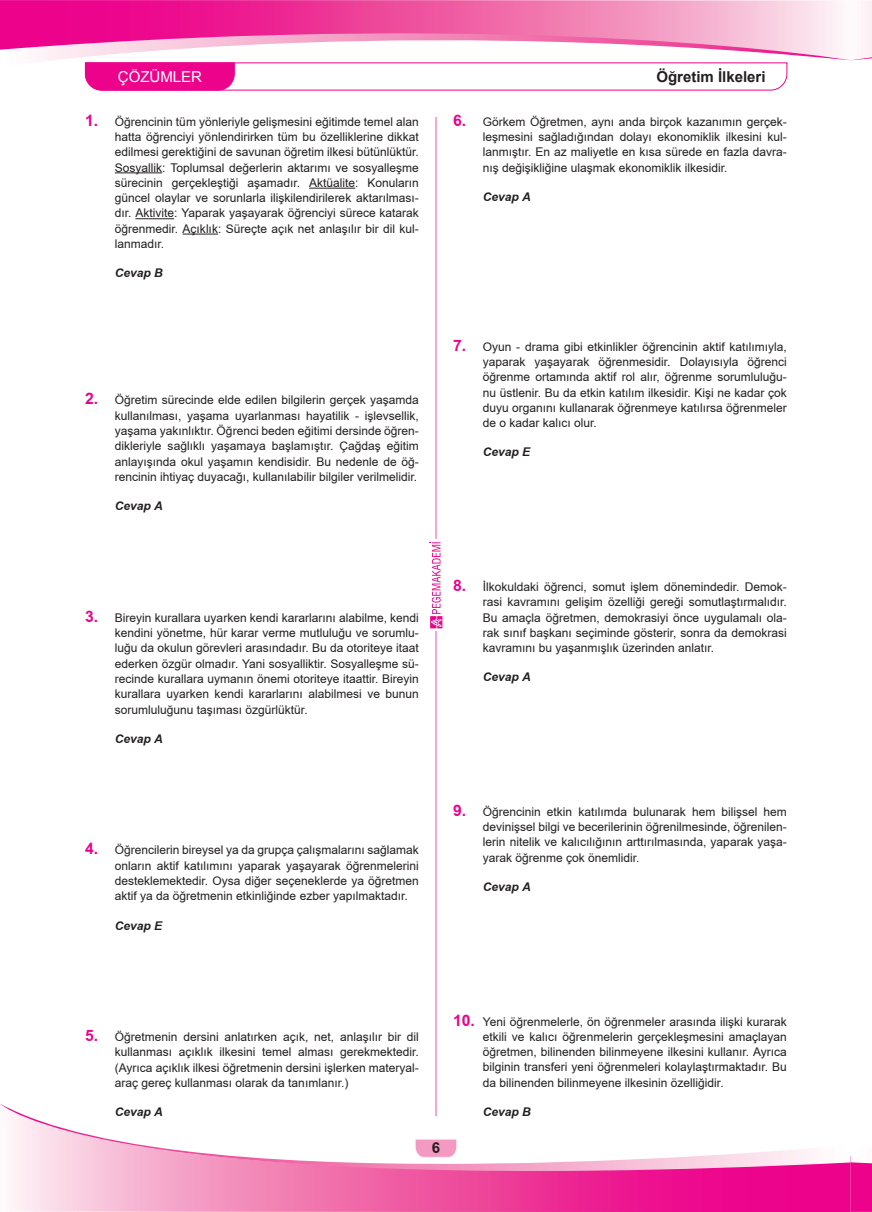
<style>
.page{position:relative;width:872px;height:1212px;background:#fff}
.page>*{position:absolute;margin:0;border:0;box-sizing:border-box;transform-origin:0 0}
.t1{font:700 15px "Arial";color:#231f20}
.t2{font:15px "Arial";color:#fff}
.t3{font:700 15px "TR Arial";color:#231f20}
.t4{font:12px/15.3px "TR Arial";color:#231f20;text-align:justify}
.t5{font:italic 700 12px "TR Arial";color:#231f20}
.s1{font-weight:700;font-size:15.75px;color:#ed028c}
</style>
<div class="page">
<svg style="left:85px;top:67px;width:702px;height:24px"></svg>
<hr style="left:435px;top:117px;width:1px;height:999px;background:#ed028c">
<svg style="left:10px;top:1208px;width:840px;height:4px;background:#f05eab"></svg>
<svg style="left:0;top:1104px;width:850px;height:104px"></svg>
<svg style="left:850px;top:1156px;width:22px;height:56px"></svg>
<svg style="left:0;top:0;width:842px;height:7px;background:#f05fac"></svg>
<svg style="left:0;top:7px;width:850px;height:60px"></svg>
<svg style="left:851px;top:0;width:21px;height:61px"></svg>
<svg style="left:430px;top:540px;width:13px;height:91px"></svg>
<svg style="left:429px;top:542px;width:13px;height:86px"></svg>
<hr style="left:115px;top:172px;width:47px;height:1px;background:#231f20">
<hr style="left:309px;top:188px;width:46px;height:1px;background:#231f20">
<hr style="left:135px;top:218px;width:39px;height:1px;background:#231f20">
<hr style="left:183px;top:234px;width:35px;height:1px;background:#231f20">
<p class="t2" style="left:118px;top:67px;width:86px">ÇÖZÜMLER</p>
<p class="t1" style="left:656px;top:67px;width:111px">Öğretim İlkeleri</p>
<p class="t4" style="left:115px;top:114px;width:306px;text-indent:-30px"><span class="s1">1.</span> Öğrencinin tüm yönleriyle gelişmesini eğitimde temel alan hatta öğrenciyi yönlendirirken tüm bu özelliklerine dikkat edilmesi gerektiğini de savunan öğretim ilkesi bütünlüktür.<br>Sosyallik: Toplumsal değerlerin aktarımı ve sosyalleşme sürecinin gerçekleştiği aşamadır. Aktüalite: Konuların güncel olaylar ve sorunlarla ilişkilendirilerek aktarılması&shy;dır. Aktivite: Yaparak yaşayarak öğrenciyi sürece katarak öğrenmedir. Açıklık: Süreçte açık net anlaşılır bir dil kul&shy;lanmadır.</p>
<p class="t5" style="left:115px;top:265px;width:50px">Cevap B</p>
<p class="t4" style="left:115px;top:392px;width:306px;text-indent:-30px"><span class="s1">2.</span> Öğretim sürecinde elde edilen bilgilerin gerçek yaşamda kullanılması, yaşama uyarlanması hayatilik - işlevsellik, yaşama yakınlıktır. Öğrenci beden eğitimi dersinde öğren&shy;dikleriyle sağlıklı yaşamaya başlamıştır. Çağdaş eğitim anlayışında okul yaşamın kendisidir. Bu nedenle de öğ&shy;rencinin ihtiyaç duyacağı, kullanılabilir bilgiler verilmelidir.</p>
<p class="t5" style="left:115px;top:498px;width:50px">Cevap A</p>
<p class="t4" style="left:115px;top:610px;width:306px;text-indent:-30px"><span class="s1">3.</span> Bireyin kurallara uyarken kendi kararlarını alabilme, kendi kendini yönetme, hür karar verme mutluluğu ve sorumlu&shy;luğu da okulun görevleri arasındadır. Bu da otoriteye itaat ederken özgür olmadır. Yani sosyalliktir. Sosyalleşme sü&shy;recinde kurallara uymanın önemi otoriteye itaattir. Bireyin kurallara uyarken kendi kararlarını alabilmesi ve bunun sorumluluğunu taşıması özgürlüktür.</p>
<p class="t5" style="left:115px;top:730px;width:50px">Cevap A</p>
<p class="t4" style="left:115px;top:842px;width:306px;text-indent:-30px"><span class="s1">4.</span> Öğrencilerin bireysel ya da grupça çalışmalarını sağlamak onların aktif katılımını yaparak yaşayarak öğrenmelerini desteklemektedir. Oysa diğer seçeneklerde ya öğretmen aktif ya da öğretmenin etkinliğinde ezber yapılmaktadır.</p>
<p class="t5" style="left:115px;top:917px;width:49px">Cevap E</p>
<p class="t4" style="left:483px;top:114px;width:306px;text-indent:-30px"><span class="s1">6.</span> Görkem Öğretmen, aynı anda birçok kazanımın gerçek&shy;leşmesini sağladığından dolayı ekonomiklik ilkesini kul&shy;lanmıştır. En az maliyetle en kısa sürede en fazla davra&shy;nış değişikliğine ulaşmak ekonomiklik ilkesidir.</p>
<p class="t5" style="left:483px;top:188px;width:50px">Cevap A</p>
<p class="t4" style="left:483px;top:339px;width:306px;text-indent:-30px"><span class="s1">7.</span> Oyun - drama gibi etkinlikler öğrencinin aktif katılımıyla, yaparak yaşayarak öğrenmesidir. Dolayısıyla öğrenci öğrenme ortamında aktif rol alır, öğrenme sorumluluğu&shy;nu üstlenir. Bu da etkin katılım ilkesidir. Kişi ne kadar çok duyu organını kullanarak öğrenmeye katılırsa öğrenmeler de o kadar kalıcı olur.</p>
<p class="t5" style="left:483px;top:444px;width:49px">Cevap E</p>
<p class="t4" style="left:483px;top:579px;width:306px;text-indent:-30px"><span class="s1">8.</span> İlkokuldaki öğrenci, somut işlem dönemindedir. Demok&shy;rasi kavramını gelişim özelliği gereği somutlaştırmalıdır.<br>Bu amaçla öğretmen, demokrasiyi önce uygulamalı ola&shy;rak sınıf başkanı seçiminde gösterir, sonra da demokrasi kavramını bu yaşanmışlık üzerinden anlatır.</p>
<p class="t5" style="left:483px;top:669px;width:50px">Cevap A</p>
<p class="t4" style="left:483px;top:804px;width:306px;text-indent:-30px"><span class="s1">9.</span> Öğrencinin etkin katılımda bulunarak hem bilişsel hem devinişsel bilgi ve becerilerinin öğrenilmesinde, öğrenilen&shy;lerin nitelik ve kalıcılığının arttırılmasında, yaparak yaşa&shy;yarak öğrenme çok önemlidir.</p>
<p class="t5" style="left:483px;top:879px;width:50px">Cevap A</p>
<p class="t4" style="left:115px;top:1029px;width:306px;text-indent:-30px"><span class="s1">5.</span> Öğretmenin dersini anlatırken açık, net, anlaşılır bir dil kullanması açıklık ilkesini temel alması gerekmektedir. (Ayrıca açıklık ilkesi öğretmenin dersini işlerken materyal&shy;araç gereç kullanması olarak da tanımlanır.)</p>
<p class="t5" style="left:115px;top:1104px;width:50px">Cevap A</p>
<p class="t3" style="left:432px;top:1137px;width:10px">6</p>
<p class="t4" style="left:483px;top:1013px;width:306px;text-indent:-30px"><span class="s1">10.</span> Yeni öğrenmelerle, ön öğrenmeler arasında ilişki kurarak etkili ve kalıcı öğrenmelerin gerçekleşmesini amaçlayan öğretmen, bilinenden bilinmeyene ilkesini kullanır. Ayrıca bilginin transferi yeni öğrenmeleri kolaylaştırmaktadır. Bu da bilinenden bilinmeyene ilkesinin özelliğidir.</p>
<p class="t5" style="left:483px;top:1103px;width:50px">Cevap B</p>
</div>
